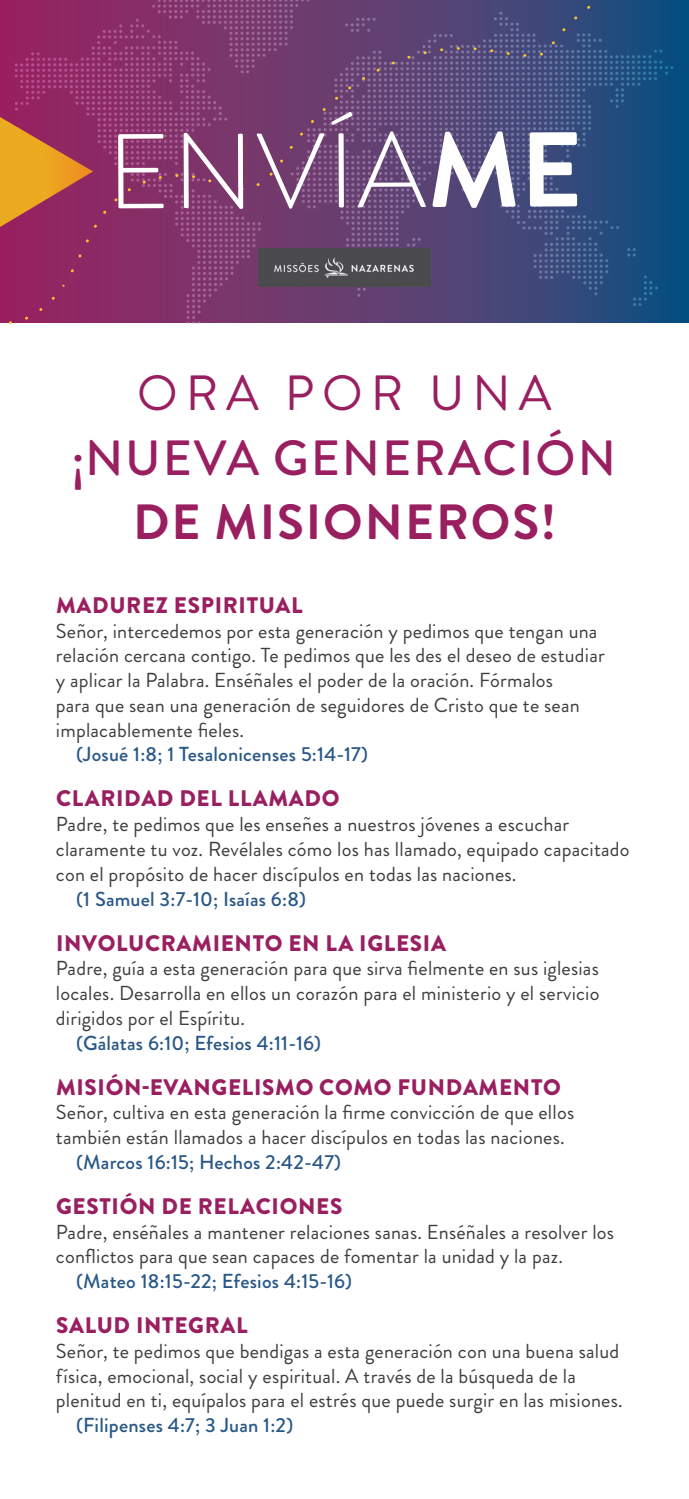
<style>
.page{position:relative;width:689px;height:1499px;background:#fff}
.page>*{position:absolute;margin:0;border:0;box-sizing:border-box;transform-origin:0 0}
.t1{font:300 105.98px "Brandon Grotesque";letter-spacing:.015em;color:#fff}
.t2{font:500 49.5px/64.6px "Brandon Grotesque";letter-spacing:.04em;color:#991f60;text-align:center}
.Subtitles{font:900 22.5px "Brandon Grotesque";letter-spacing:.03em;color:#991f60}
.t3{font:20.25px/24.8px "Brandon Grotesque";letter-spacing:.01em;color:#3e3e3f}
.t4{font:500 20.25px "Brandon Grotesque";letter-spacing:.01em;color:#295887}
.s1{font-weight:700}
.s2{font-weight:400}
</style>
<div class="page">
<svg style="left:0;top:0;width:688px;height:324px;background:#664372"></svg>
<img style="left:258px;top:248px;width:173px;height:38px">
<p class="t1" style="left:107px;top:99px;width:477px">ENVÍA<span class="s1">ME</span></p>
<p class="t2" style="left:72px;top:362px;width:545px"><span class="s2">ORA POR UNA </span>¡NUEVA GENERACIÓN<br><span class="s1">DE MISIONEROS!</span></p>
<p class="Subtitles" style="left:56px;top:589px;width:248px">MADUREZ ESPIRITUAL</p>
<p class="t3" style="left:56px;top:618px;width:550px">Señor, intercedemos por esta generación y pedimos que tengan una relación cercana contigo. Te pedimos que les des el deseo de estudiar y aplicar la Palabra. Enséñales el poder de la oración. Fórmalos<br>para que sean una generación de seguidores de Cristo que te sean implacablemente fieles.</p>
<p class="t4" style="left:76px;top:740px;width:293px">(Josué 1:8; 1 Tesalonicenses 5:14-17)</p>
<p class="Subtitles" style="left:56px;top:783px;width:285px">CLARIDAD DEL LLAMADO</p>
<p class="t3" style="left:56px;top:812px;width:575px">Padre, te pedimos que les enseñes a nuestros jóvenes a escuchar claramente tu voz. Revélales cómo los has llamado, equipado capacitado con el propósito de hacer discípulos en todas las naciones.</p>
<p class="t4" style="left:76px;top:884px;width:231px">(1 Samuel 3:7-10; Isaías 6:8)</p>
<p class="Subtitles" style="left:56px;top:927px;width:391px">INVOLUCRAMIENTO EN LA IGLESIA</p>
<p class="t3" style="left:56px;top:956px;width:545px;text-align:justify">Padre, guía a esta generación para que sirva fielmente en sus iglesias locales. Desarrolla en ellos un corazón para el ministerio y el servicio dirigidos por el Espíritu.</p>
<p class="t4" style="left:76px;top:1028px;width:246px">(Gálatas 6:10; Efesios 4:11-16)</p>
<p class="Subtitles" style="left:56px;top:1071px;width:506px">MISIÓN-EVANGELISMO COMO FUNDAMENTO</p>
<p class="t3" style="left:56px;top:1100px;width:519px">Señor, cultiva en esta generación la firme convicción de que ellos también están llamados a hacer discípulos en todas las naciones.</p>
<p class="t4" style="left:76px;top:1148px;width:266px">(Marcos 16:15; Hechos 2:42-47)</p>
<p class="Subtitles" style="left:56px;top:1190px;width:288px">GESTIÓN DE RELACIONES</p>
<p class="t3" style="left:56px;top:1219px;width:559px">Padre, enséñales a mantener relaciones sanas. Enséñales a resolver los conflictos para que sean capaces de fomentar la unidad y la paz.</p>
<p class="t4" style="left:76px;top:1267px;width:277px">(Mateo 18:15-22; Efesios 4:15-16)</p>
<p class="Subtitles" style="left:56px;top:1309px;width:193px">SALUD INTEGRAL</p>
<p class="t3" style="left:56px;top:1338px;width:568px">Señor, te pedimos que bendigas a esta generación con una buena salud física, emocional, social y espiritual. A través de la búsqueda de la plenitud en ti, equípalos para el estrés que puede surgir en las misiones.</p>
<p class="t4" style="left:76px;top:1411px;width:218px">(Filipenses 4:7; 3 Juan 1:2)</p>
</div>
